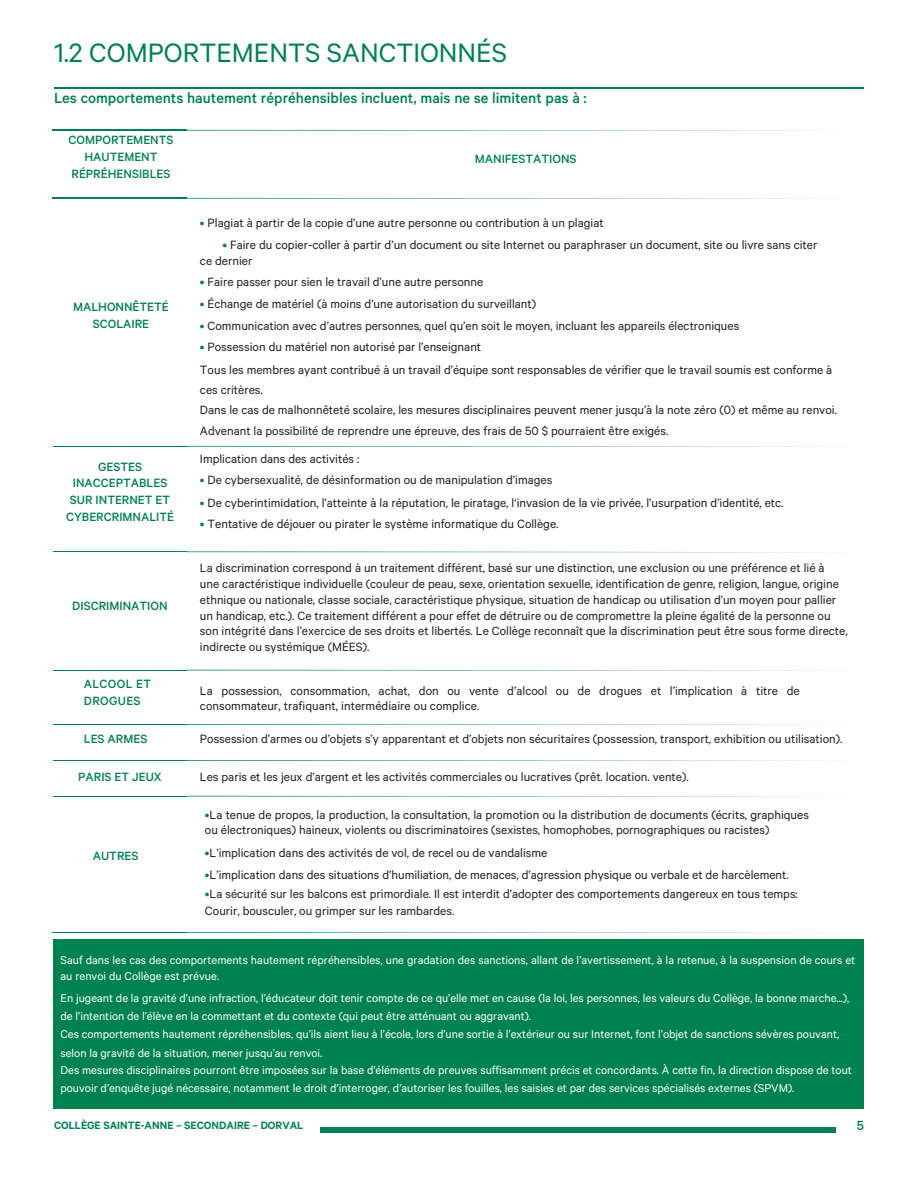
<style>
.page{position:relative;width:918px;height:1188px;background:#fff}
.page>*{position:absolute;margin:0;border:0;box-sizing:border-box;transform-origin:0 0}
.t1{font:30px "Calibre";color:#008151}
.t2{font:500 16.5px "Calibre";color:#008151}
.t3{font:500 15px "Calibre";color:#008252}
.t4{font:13.5px/15.8px "Calibre";color:#231f20}
.t5{font:500 13.5px/16.8px "Calibre";color:#008151;text-align:center}
.t6{font:500 13.5px/16.8px "Calibre";letter-spacing:.025em;color:#008151}
.t7{font:12.75px/18.3px "Calibre";color:#fff}
.t8{font:600 12px "Calibre";color:#008252}
.s1{color:#008151}
</style>
<div class="page">
<hr style="left:54px;top:87px;width:810px;height:1px;background:#008151">
<div style="left:54px;top:940px;width:810px;height:168px;background:#008151"></div>
<hr style="left:53px;top:932px;width:133px;height:1px;background:#008151">
<svg style="left:186px;top:932px;width:638px;height:1px"></svg>
<hr style="left:53px;top:130px;width:133px;height:1px;background:#008151">
<svg style="left:186px;top:130px;width:638px;height:1px"></svg>
<hr style="left:53px;top:198px;width:133px;height:1px;background:#008151">
<svg style="left:186px;top:198px;width:638px;height:1px"></svg>
<svg style="left:53px;top:551px;width:126px;height:1px"></svg>
<svg style="left:179px;top:551px;width:650px;height:2px"></svg>
<svg style="left:53px;top:670px;width:126px;height:1px"></svg>
<svg style="left:179px;top:669px;width:650px;height:2px"></svg>
<svg style="left:53px;top:760px;width:126px;height:1px"></svg>
<svg style="left:179px;top:760px;width:650px;height:1px"></svg>
<svg style="left:53px;top:796px;width:126px;height:1px"></svg>
<svg style="left:179px;top:795px;width:650px;height:2px"></svg>
<svg style="left:53px;top:446px;width:126px;height:1px"></svg>
<svg style="left:179px;top:445px;width:650px;height:2px"></svg>
<div style="left:320px;top:1127px;width:515px;height:6px;background:#008252"></div>
<h3 class="t1" style="left:54px;top:42px;width:455px">1.2 COMPORTEMENTS SANCTIONNÉS</h3>
<h4 class="t2" style="left:54px;top:93px;width:534px">Les comportements hautement répréhensibles incluent, mais ne se limitent pas à :</h4>
<h3 class="t5" style="left:69px;top:134px;width:107px">COMPORTEMENTS<br>HAUTEMENT<br>RÉPRÉHENSIBLES</h3>
<p class="t5" style="left:73px;top:301px;width:97px">MALHONNÊTETÉ<br>SCOLAIRE</p>
<h3 class="t5" style="left:66px;top:460px;width:110px">GESTES<br>INACCEPTABLES<br>SUR INTERNET ET<br>CYBERCRIMNALITÉ</h3>
<h3 class="t5" style="left:72px;top:599px;width:97px">DISCRIMINATION</h3>
<h4 class="t6" style="left:84px;top:677px;width:69px">ALCOOL ET<br>DROGUES</h4>
<h3 class="t5" style="left:84px;top:733px;width:65px">LES ARMES</h3>
<h4 class="t5" style="left:78px;top:771px;width:85px">PARIS ET JEUX</h4>
<h3 class="t5" style="left:93px;top:849px;width:47px">AUTRES</h3>
<h4 class="t5" style="left:475px;top:153px;width:103px">MANIFESTATIONS</h4>
<h4 class="t4" style="left:200px;top:217px;width:405px"><span class="s1">•</span> Plagiat à partir de la copie d’une autre personne ou contribution à un plagiat</h4>
<h4 class="t4" style="left:200px;top:239px;width:619px;text-indent:23px"><span class="s1">•</span> Faire du copier-coller à partir d’un document ou site Internet ou paraphraser un document, site ou livre sans citer ce dernier</h4>
<h4 class="t4" style="left:200px;top:276px;width:285px"><span class="s1">•</span> Faire passer pour sien le travail d’une autre personne</h4>
<h4 class="t4" style="left:200px;top:298px;width:338px"><span class="s1">•</span> Échange de matériel (à moins d’une autorisation du surveillant)</h4>
<h4 class="t4" style="left:200px;top:320px;width:541px"><span class="s1">•</span> Communication avec d’autres personnes, quel qu’en soit le moyen, incluant les appareils électroniques</h4>
<h4 class="t4" style="left:200px;top:338px;width:634px;line-height:22.5px"><span class="s1">•</span> Possession du matériel non autorisé par l’enseignant<br>Tous les membres ayant contribué à un travail d’équipe sont responsables de vérifier que le travail soumis est conforme à</h4>
<h4 class="t4" style="left:200px;top:382px;width:639px;line-height:20.2px">ces critères.<br>Dans le cas de malhonnêteté scolaire, les mesures disciplinaires peuvent mener jusqu’à la note zéro (0) et même au renvoi.<br>Advenant la possibilité de reprendre une épreuve, des frais de 50 $ pourraient être exigés.</h4>
<h3 class="t4" style="left:200px;top:453px;width:161px">Implication dans des activités :</h3>
<h3 class="t4" style="left:200px;top:474px;width:354px"><span class="s1">•</span> De cybersexualité, de désinformation ou de manipulation d’images</h3>
<h3 class="t4" style="left:200px;top:497px;width:585px"><span class="s1">•</span> De cyberintimidation, l’atteinte à la réputation, le piratage, l‘invasion de la vie privée, l’usurpation d’identité, etc.</h3>
<h3 class="t4" style="left:200px;top:518px;width:360px"><span class="s1">•</span> Tentative de déjouer ou pirater le système informatique du Collège.</h3>
<h4 class="t4" style="left:200px;top:562px;width:649px">La discrimination correspond à un traitement différent, basé sur une distinction, une exclusion ou une préférence et lié à<br>une caractéristique individuelle (couleur de peau, sexe, orientation sexuelle, identification de genre, religion, langue, origine ethnique ou nationale, classe sociale, caractéristique physique, situation de handicap ou utilisation d’un moyen pour pallier un handicap, etc.). Ce traitement différent a pour effet de détruire ou de compromettre la pleine égalité de la personne ou son intégrité dans l’exercice de ses droits et libertés. Le Collège reconnaît que la discrimination peut être sous forme directe, indirecte ou systémique (MÉES).</h4>
<h4 class="t4" style="left:200px;top:685px;width:601px">La possession, consommation, achat, don ou vente d’alcool ou de drogues et l’implication à titre de consommateur, trafiquant, intermédiaire ou complice.</h4>
<h4 class="t4" style="left:200px;top:733px;width:644px">Possession d’armes ou d’objets s’y apparentant et d’objets non sécuritaires (possession, transport, exhibition ou utilisation).</h4>
<h3 class="t4" style="left:200px;top:771px;width:490px">Les paris et les jeux d’argent et les activités commerciales ou lucratives (prêt. location. vente).</h3>
<h3 class="t4" style="left:205px;top:809px;width:605px"><span class="s1">•</span>La tenue de propos, la production, la consultation, la promotion ou la distribution de documents (écrits, graphiques ou électroniques) haineux, violents ou discriminatoires (sexistes, homophobes, pornographiques ou racistes)</h3>
<h3 class="t4" style="left:205px;top:847px;width:344px"><span class="s1">•</span>L’implication dans des activités de vol, de recel ou de vandalisme</h3>
<h3 class="t4" style="left:205px;top:869px;width:585px"><span class="s1">•</span>L’implication dans des situations d’humiliation, de menaces, d’agression physique ou verbale et de harcèlement.</h3>
<h3 class="t4" style="left:205px;top:888px;width:594px;line-height:16.8px"><span class="s1">•</span>La sécurité sur les balcons est primordiale. Il est interdit d’adopter des comportements dangereux en tous temps:<br>Courir, bousculer, ou grimper sur les rambardes.</h3>
<p class="t7" style="left:61px;top:954px;width:796px;line-height:15.8px">Sauf dans les cas des comportements hautement répréhensibles, une gradation des sanctions, allant de l’avertissement, à la retenue, à la suspension de cours et au renvoi du Collège est prévue.</p>
<p class="t7" style="left:61px;top:991px;width:790px">En jugeant de la gravité d’une infraction, l’éducateur doit tenir compte de ce qu’elle met en cause (la loi, les personnes, les valeurs du Collège, la bonne marche...), de l’intention de l’élève en la commettant et du contexte (qui peut être atténuant ou aggravant).<br>Ces comportements hautement répréhensibles, qu’ils aient lieu à l’école, lors d’une sortie à l’extérieur ou sur Internet, font l’objet de sanctions sévères pouvant, selon la gravité de la situation, mener jusqu’au renvoi.</p>
<p class="t7" style="left:61px;top:1063px;width:793px">Des mesures disciplinaires pourront être imposées sur la base d’éléments de preuves suffisamment précis et concordants. À cette fin, la direction dispose de tout pouvoir d’enquête jugé nécessaire, notamment le droit d’interroger, d’autoriser les fouilles, les saisies et par des services spécialisés externes (SPVM).</p>
<h2 class="t8" style="left:54px;top:1121px;width:251px">COLLÈGE SAINTE-ANNE – SECONDAIRE – DORVAL</h2>
<h1 class="t3" style="left:857px;top:1120px;width:9px">5</h1>
</div>
